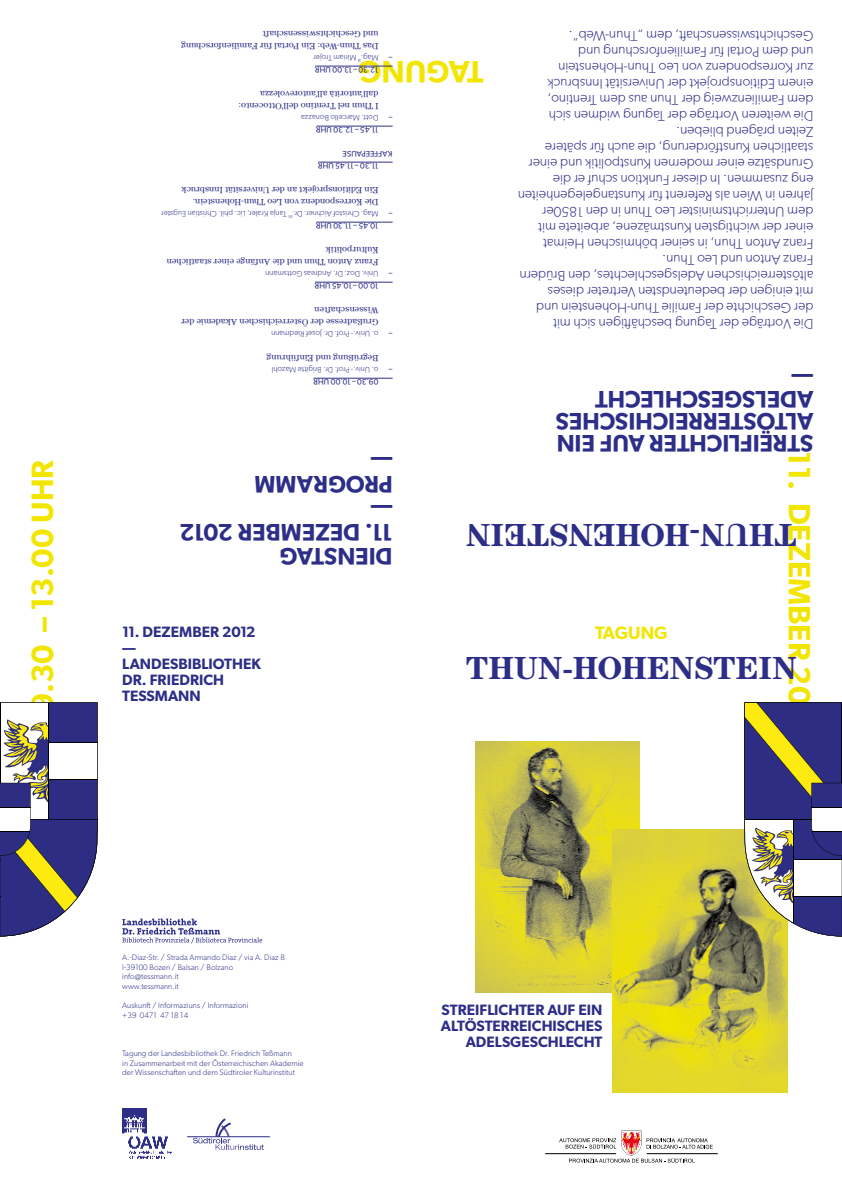
<style>
.page{position:relative;width:842px;height:1191px;background:#fff}
.page>*{position:absolute;margin:0;border:0;box-sizing:border-box;transform-origin:0 0}
.t1{font:700 32px "Century";color:#2d2e87}
.t2{font:600 31px "Gibson";color:#f2e600}
.t3{font:600 24px/24px "Gibson";color:#2d2e87}
.t4{font:600 18px "Gibson";color:#f2e600}
.t5{font:600 15px/16px "Gibson";color:#2d2e87}
.t6{font:300 14px/16px "Gibson";color:#2d2e87}
.t7{font:9px/12px "Century";letter-spacing:.015em;color:#2d2e87}
.t8{font:300 8px/9.6px "Gibson";letter-spacing:.01em;color:#2d2e87}
.t9{font:8px/12px "Gibson";letter-spacing:.015em;color:#2d2e87}
.s1{font-weight:400}
</style>
<div class="page">
<img style="left:476px;top:741px;width:163px;height:251px">
<svg style="left:559px;top:1130px;width:154px;height:32px"></svg>
<hr style="left:647px;top:1153px;width:71px;height:1px;background:#000">
<hr style="left:545px;top:1153px;width:71px;height:1px;background:#000">
<hr style="left:314px;top:378px;width:79px;height:1px;background:#2d2e87">
<hr style="left:315px;top:282px;width:78px;height:1px;background:#2d2e87">
<hr style="left:316px;top:222px;width:77px;height:1px;background:#2d2e87">
<hr style="left:318px;top:162px;width:75px;height:1px;background:#2d2e87">
<hr style="left:316px;top:126px;width:77px;height:1px;background:#2d2e87">
<hr style="left:315px;top:66px;width:78px;height:1px;background:#2d2e87">
<img style="left:122px;top:1109px;width:50px;height:50px">
<hr style="left:187px;top:1136px;width:83px;height:1px;background:#2d2e87">
<svg style="left:193px;top:1118px;width:71px;height:31px"></svg>
<svg style="left:122px;top:918px;width:140px;height:25px"></svg>
<img style="left:612px;top:829px;width:175px;height:263px">
<svg style="left:744px;top:702px;width:98px;height:234px"></svg>
<svg style="left:0;top:702px;width:98px;height:234px"></svg>
<h2 class="t2" style="left:24px;top:731px;width:271px;rotate:-90deg">09.30 – 13.00 UHR</h2>
<p class="t7" style="left:378px;top:53px;width:199px;rotate:-180deg">Das Thun-Web: Ein Portal für Familienforschung und Geschichtswissenschaft</p>
<p class="t8" style="left:378px;top:76px;width:67px;line-height:12px;rotate:-180deg"><span class="s1">12.30 –13.00 Uhr<br></span>Mag.<sup>a</sup> Miriam Trojer</p>
<p class="t9" style="left:393px;top:64px;width:5px;rotate:-180deg">–</p>
<h2 class="t2" style="left:483px;top:90px;width:126px;rotate:-180deg">AT GUN G</h2>
<p class="t7" style="left:378px;top:113px;width:141px;rotate:-180deg">I Thun nel Trentino dell’Ottocento: dall’autorità all’autorevolezza</p>
<p class="t8" style="left:378px;top:123px;width:79px;rotate:-180deg">Dott. Marcello Bonazza</p>
<p class="t9" style="left:393px;top:124px;width:5px;rotate:-180deg">–</p>
<p class="t9" style="left:378px;top:136px;width:64px;rotate:-180deg">11.45 – 12.30 Uhr</p>
<p class="t9" style="left:393px;top:172px;width:76px;text-indent:14px;rotate:-180deg">11.30 –11.45 Uhr<br>Kaffeepau se</p>
<p class="t7" style="left:378px;top:209px;width:198px;rotate:-180deg">Die Korrespondenz von Leo Thun-Hohenstein.<br>Ein Editionsprojekt an der Universität Innsbruck</p>
<p class="t8" style="left:378px;top:232px;width:219px;line-height:12px;rotate:-180deg"><span class="s1">10.45 – 11.30 Uhr<br></span>Mag. Christof Aichner. Dr.<sup>in</sup> Tanja Kraler, Lic. phil. Christian Eugster</p>
<p class="t9" style="left:393px;top:220px;width:5px;rotate:-180deg">–</p>
<p class="t7" style="left:378px;top:269px;width:213px;rotate:-180deg">Franz Anton Thun und die Anfänge einer staatlichen<br>Kulturpolitik</p>
<p class="t8" style="left:378px;top:279px;width:115px;rotate:-180deg">Univ. Doz. Dr. Andreas Gottsmann</p>
<p class="t9" style="left:393px;top:280px;width:5px;rotate:-180deg">–</p>
<p class="t9" style="left:378px;top:292px;width:65px;rotate:-180deg">10.00 –10.45 Uhr</p>
<p class="t7" style="left:378px;top:329px;width:199px;rotate:-180deg">Grußadresse der Österreichischen Akademie der<br>Wissenschaften</p>
<p class="t8" style="left:378px;top:339px;width:109px;rotate:-180deg">o. Univ.- Prof. Dr. Josef Riedmann</p>
<p class="t9" style="left:393px;top:340px;width:5px;rotate:-180deg">–</p>
<p class="t7" style="left:378px;top:365px;width:113px;rotate:-180deg">Begrüßung und Einführung</p>
<p class="t8" style="left:378px;top:375px;width:108px;rotate:-180deg">o. Univ.- Prof. Dr. Brigitte Mazohl</p>
<p class="t9" style="left:393px;top:376px;width:5px;rotate:-180deg">–</p>
<p class="t9" style="left:378px;top:388px;width:66px;rotate:-180deg">09.30 –10.00 Uhr</p>
<p class="t6" style="left:813px;top:332px;width:297px;rotate:-180deg">Die Vorträge der Tagung beschäftigen sich mit<br>der Geschichte der Familie Thun-Hohenstein und mit einigen der bedeutendsten Vertreter dieses altösterreichischen Adelsgeschlechtes, den Brüdern Franz Anton und Leo Thun.<br>Franz Anton Thun, in seiner böhmischen Heimat einer der wichtigsten Kunstmäzene, arbeitete mit dem Unterrichtsminister Leo Thun in den 1850er Jahren in Wien als Referent für Kunstangelegenheiten eng zusammen. In dieser Funktion schuf er die Grundsätze einer modernen Kunstpolitik und einer staatlichen Kunstförderung, die auch für spätere Zeiten prägend blieben.<br>Die weiteren Vorträge der Tagung widmen sich<br>dem Familienzweig der Thun aus dem Trentino, einem Editionsprojekt der Universität Innsbruck<br>zur Korrespondenz von Leo Thun-Hohenstein<br>und dem Portal für Familienforschung und Geschichtswissenschaft, dem „Thun-Web“.</p>
<h3 class="t3" style="left:813px;top:411px;width:31px;line-height:22px;rotate:-180deg">ADELS —</h3>
<h3 class="t3" style="left:742px;top:412px;width:34px;rotate:-180deg">GESCHLECHT</h3>
<h3 class="t3" style="left:393px;top:497px;width:31px;rotate:-180deg">R OP —</h3>
<h3 class="t3" style="left:297px;top:497px;width:44px;rotate:-180deg">MM</h3>
<h3 class="t3" style="left:346px;top:497px;width:34px;rotate:-180deg">GRA</h3>
<h3 class="t3" style="left:393px;top:545px;width:64px;rotate:-180deg">11. DEZE —</h3>
<h3 class="t3" style="left:233px;top:545px;width:55px;rotate:-180deg">2012</h3>
<h3 class="t3" style="left:302px;top:545px;width:36px;rotate:-180deg">MBER</h3>
<h3 class="t3" style="left:298px;top:569px;width:19px;rotate:-180deg">G</h3>
<h3 class="t3" style="left:393px;top:569px;width:84px;rotate:-180deg">DIENSTA</h3>
<p class="t5" style="left:122px;top:623px;width:80px">11. DEZEMBER</p>
<p class="t5" style="left:222px;top:623px;width:35px">2012</p>
<p class="t5" style="left:122px;top:639px;width:58px">—<br>LANDESBIBLIOTHEK<br>DR . FRIEDRICH<br>TESSMANN</p>
<h3 class="t3" style="left:775px;top:434px;width:33px;rotate:-180deg">ÖSTERREICHISCHES</h3>
<h3 class="t3" style="left:813px;top:434px;width:14px;rotate:-180deg">ALT</h3>
<h3 class="t3" style="left:645px;top:456px;width:63px;rotate:-180deg">AUF EIN</h3>
<h3 class="t3" style="left:813px;top:456px;width:27px;rotate:-180deg">T R E I F L I C H T E RS</h3>
<h2 class="t2" style="left:818px;top:451px;width:289px;rotate:90deg">11. DEZEMBER 2012</h2>
<h1 class="t1" style="left:796px;top:553px;width:332px;rotate:-180deg">THUN-HOHENSTEIN</h1>
<p class="t4" style="left:595px;top:621px;width:74px">TAGUNG</p>
<h1 class="t1" style="left:466px;top:649px;width:332px">THUN-HOHENSTEIN</h1>
<p class="t8" style="left:122px;top:952px;width:164px">A.-Diaz-Str. / Strada Armando Diaz / via A. Diaz 8<br>I-39100 Bozen / Balsan / Bolzano info@tessmann.it<br>www.tessmann.it</p>
<p class="t8" style="left:122px;top:1000px;width:128px">Auskunft / Informaziuns / Informazioni +39 0471 47 18 14</p>
<p class="t8" style="left:122px;top:1048px;width:183px">Tagung der Landesbibliothek Dr. Friedrich Teßmann<br>in Zusammenarbeit mit der Österreichischen Akademie der Wissenschaften und dem Südtiroler Kulturinstitut</p>
<p class="t5" style="left:441px;top:1001px;width:18px">STREIFLICHTER</p>
<p class="t5" style="left:547px;top:1001px;width:40px">AUF EIN</p>
<p class="t5" style="left:441px;top:1017px;width:45px;text-align:right">ALTÖSTERREICHISCHES<br>ADELS</p>
<p class="t5" style="left:510px;top:1033px;width:22px">GESCHLECHT</p>
</div>
